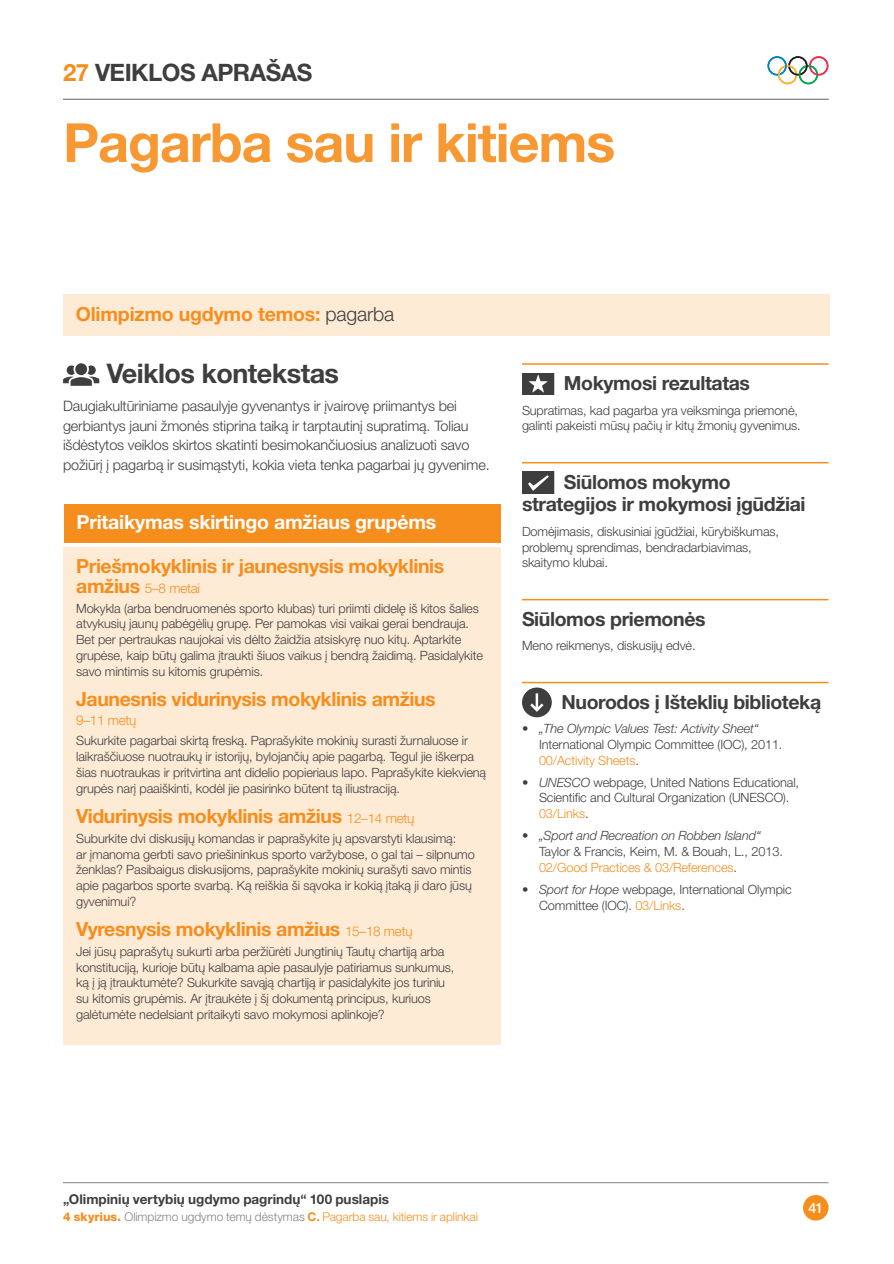
<style>
.page{position:relative;width:894px;height:1264px;background:#fff}
.page>*{position:absolute;margin:0;border:0;box-sizing:border-box;transform-origin:0 0}
.Activity_Sheet_Heade{font:700 54px "Helvetica Neue LT Pro";letter-spacing:-.02em;color:#f79832}
.Context_for_Activity{font:700 27px "Helvetica Neue LT Pro";letter-spacing:-.02em;color:#3e3e3f}
.Activity_Sheet_Main{font:700 24px "Helvetica Neue LT Pro";letter-spacing:-.02em;color:#3e3e3f}
.Body_Subhead_Orange{font:700 19.5px "Helvetica Neue LT Pro";letter-spacing:-.02em;color:#f68e1e}
.Main_Subhead_1_col_L{font:700 19.5px/22.5px "Helvetica Neue LT Pro";letter-spacing:-.02em;color:#3e3e3f}
.Main_Subhead{font:700 19.5px "Helvetica Neue LT Pro";letter-spacing:-.01em;color:#fff}
.Main_Subhead-2{font:700 19.5px "Helvetica Neue LT Pro";letter-spacing:-.01em;color:#f68e1e}
.t1{font:300 19.5px "Helvetica Neue LT Pro";letter-spacing:-.01em;color:#3e3e3f}
.Bodytext_Large{font:300 14.4px/19.5px "Helvetica Neue LT Pro";letter-spacing:-.01em;color:#3e3e3f}
.t2{font:500 14.25px "Helvetica Neue LT Pro";color:#fff}
.OVEP_Manual_Referenc{font:700 13.5px "Helvetica Neue LT Pro";color:#3e3e3f}
.Body_Subhead_Orange-2{font:300 13.5px "Helvetica Neue LT Pro";letter-spacing:-.02em;color:#f68e1e}
.Bodytext{font:300 12.75px/15.8px "Helvetica Neue LT Pro";letter-spacing:-.01em;color:#3e3e3f}
.Bullets{font:300 12.75px/15.8px "Helvetica Neue LT Pro";letter-spacing:-.01em;color:#3e3e3f}
.Section_left{font:300 12px "Helvetica Neue LT Pro";letter-spacing:-.005em;color:#f68e1e}
.s1{color:#f68e1e}
.s2{font-weight:300;color:#3e3e3f}
.s3{font-weight:700;font-size:19.5px}
.s4{font-weight:300;font-size:13.5px}
.s5{font-style:italic}
.s6{font-weight:800}
.s7{color:#808285}
.s8{font-weight:700}
</style>
<div class="page">
<div style="left:803px;top:1195px;width:25px;height:25px;background:#f68e1e;border-radius:50%"></div>
<hr style="left:63px;top:1182px;width:765px;height:1px;background:#808285">
<svg style="left:63px;top:363px;width:36px;height:23px"></svg>
<hr style="left:522px;top:363px;width:306px;height:2px;background:#f68e1e">
<hr style="left:522px;top:462px;width:306px;height:1px;background:#f68e1e">
<hr style="left:522px;top:599px;width:306px;height:1px;background:#f68e1e">
<hr style="left:522px;top:682px;width:306px;height:1px;background:#f68e1e">
<svg style="left:522px;top:373px;width:32px;height:22px"></svg>
<svg style="left:522px;top:472px;width:32px;height:21px"></svg>
<svg style="left:522px;top:687px;width:30px;height:30px"></svg>
<div style="left:64px;top:504px;width:437px;height:38px;background:#f68e1e"></div>
<div style="left:63px;top:546px;width:438px;height:498px;background:#feebd6"></div>
<div style="left:63px;top:294px;width:765px;height:42px;background:#feebd6"></div>
<svg style="left:767px;top:56px;width:61px;height:28px"></svg>
<hr style="left:63px;top:99px;width:765px;height:1px;background:#808285">
<p class="Activity_Sheet_Main" style="left:63px;top:57px;width:251px"><span class="s1">27</span> VEIKLOS APRAŠAS</p>
<p class="Activity_Sheet_Heade" style="left:63px;top:109px;width:554px">Pagarba sau ir kitiems</p>
<p class="Main_Subhead-2" style="left:76px;top:302px;width:320px">Olimpizmo ugdymo temos: <span class="s2">pagarba</span></p>
<h3 class="t1" style="left:326px;top:302px;width:68px">Xxxxxxx</h3>
<p class="Context_for_Activity" style="left:107px;top:357px;width:234px">Veiklos kontekstas</p>
<p class="Bodytext_Large" style="left:63px;top:396px;width:428px">Daugiakultūriniame pasaulyje gyvenantys ir įvairovę priimantys bei gerbiantys jauni žmonės stiprina taiką ir tarptautinį supratimą. Toliau išdėstytos veiklos skirtos skatinti besimokančiuosius analizuoti savo požiūrį į pagarbą ir susimąstyti, kokia vieta tenka pagarbai jų gyvenime.</p>
<p class="Main_Subhead" style="left:77px;top:510px;width:361px">Pritaikymas skirtingo amžiaus grupėms</p>
<p class="Body_Subhead_Orange" style="left:76px;top:554px;width:370px">Priešmokyklinis ir jaunesnysis mokyklinis</p>
<p class="Body_Subhead_Orange-2" style="left:76px;top:580px;width:125px"><span class="s3">amžius</span> 5–8 metai</p>
<p class="Bodytext" style="left:76px;top:600px;width:408px">Mokykla (arba bendruomenės sporto klubas) turi priimti didelę iš kitos šalies atvykusių jaunų pabėgėlių grupę. Per pamokas visi vaikai gerai bendrauja.<br>Bet per pertraukas naujokai vis dėlto žaidžia atsiskyrę nuo kitų. Aptarkite grupėse, kaip būtų galima įtraukti šiuos vaikus į bendrą žaidimą. Pasidalykite savo mintimis su kitomis grupėmis.</p>
<p class="Body_Subhead_Orange" style="left:76px;top:687px;width:361px">Jaunesnis vidurinysis mokyklinis amžius</p>
<p class="Body_Subhead_Orange-2" style="left:76px;top:712px;width:62px">9–11 metų</p>
<p class="Bodytext" style="left:76px;top:733px;width:411px">Sukurkite pagarbai skirtą freską. Paprašykite mokinių surasti žurnaluose ir laikraščiuose nuotraukų ir istorijų, bylojančių apie pagarbą. Tegul jie iškerpa šias nuotraukas ir pritvirtina ant didelio popieriaus lapo. Paprašykite kiekvieną grupės narį paaiškinti, kodėl jie pasirinko būtent tą iliustraciją.</p>
<p class="Body_Subhead_Orange" style="left:76px;top:803px;width:340px">Vidurinysis mokyklinis amžius <span class="s4">12–14 metų</span></p>
<p class="Bodytext" style="left:76px;top:830px;width:400px">Suburkite dvi diskusijų komandas ir paprašykite jų apsvarstyti klausimą:<br>ar įmanoma gerbti savo priešininkus sporto varžybose, o gal tai – silpnumo ženklas? Pasibaigus diskusijoms, paprašykite mokinių surašyti savo mintis apie pagarbos sporte svarbą. Ką reiškia ši sąvoka ir kokią įtaką ji daro jūsų gyvenimui?</p>
<p class="Body_Subhead_Orange" style="left:76px;top:917px;width:338px">Vyresnysis mokyklinis amžius <span class="s4">15–18 metų</span></p>
<p class="Bodytext" style="left:76px;top:943px;width:380px">Jei jūsų paprašytų sukurti arba peržiūrėti Jungtinių Tautų chartiją arba konstituciją, kurioje būtų kalbama apie pasaulyje patiriamus sunkumus, ką į ją įtrauktumėte? Sukurkite savąją chartiją ir pasidalykite jos turiniu su kitomis grupėmis. Ar įtraukėte į šį dokumentą principus, kuriuos galėtumėte nedelsiant pritaikyti savo mokymosi aplinkoje?</p>
<p class="Main_Subhead_1_col_L" style="left:564px;top:371px;width:188px">Mokymosi rezultatas</p>
<p class="Bodytext" style="left:522px;top:402px;width:280px">Supratimas, kad pagarba yra veiksminga priemonė, galinti pakeisti mūsų pačių ir kitų žmonių gyvenimus.</p>
<p class="Main_Subhead_1_col_L" style="left:522px;top:470px;width:285px;text-indent:42px">Siūlomos mokymo strategijos ir mokymosi įgūdžiai</p>
<p class="Bodytext" style="left:522px;top:523px;width:259px">Domėjimasis, diskusiniai įgūdžiai, kūrybiškumas, problemų sprendimas, bendradarbiavimas, skaitymo klubai.</p>
<p class="Main_Subhead_1_col_L" style="left:522px;top:607px;width:185px">Siūlomos priemonės</p>
<p class="Bodytext" style="left:522px;top:637px;width:175px">Meno reikmenys, diskusijų edvė.</p>
<p class="Main_Subhead_1_col_L" style="left:561px;top:690px;width:261px">Nuorodos į Išteklių biblioteką</p>
<p class="Bullets" style="left:539px;top:720px;width:245px;text-indent:-17px">• <span class="s5">„The Olympic Values Test: Activity Sheet“<br></span>International Olympic Committee (IOC), 2011.<br><span class="s1">00/Activity Sheets</span>.</p>
<p class="Bullets" style="left:539px;top:774px;width:262px;text-indent:-17px">• <span class="s5">UNESCO</span> webpage, United Nations Educational,<br>Scientific and Cultural Organization (UNESCO).<br><span class="s1">03/Links</span>.</p>
<p class="Bullets" style="left:539px;top:828px;width:245px;text-indent:-17px">• <span class="s5">„Sport and Recreation on Robben Island“<br></span>Taylor &amp; Francis, Keim, M. &amp; Bouah, L., 2013.<br><span class="s1">02/Good Practices &amp; 03/References</span>.</p>
<p class="Bullets" style="left:539px;top:881px;width:254px;text-indent:-17px">• <span class="s5">Sport for Hope</span> webpage, International Olympic<br>Committee (IOC). <span class="s1">03/Links</span>.</p>
<p class="OVEP_Manual_Referenc" style="left:63px;top:1191px;width:327px">„Olimpinių vertybių ugdymo pagrindų“ 100 puslapis</p>
<p class="Section_left" style="left:63px;top:1209px;width:416px"><span class="s6">4 skyrius.</span> <span class="s7">Olimpizmo ugdymo temų dėstymas</span> <span class="s8">C.</span> Pagarba sau, kitiems ir aplinkai</p>
<p class="t2" style="left:808px;top:1199px;width:17px">41</p>
</div>
